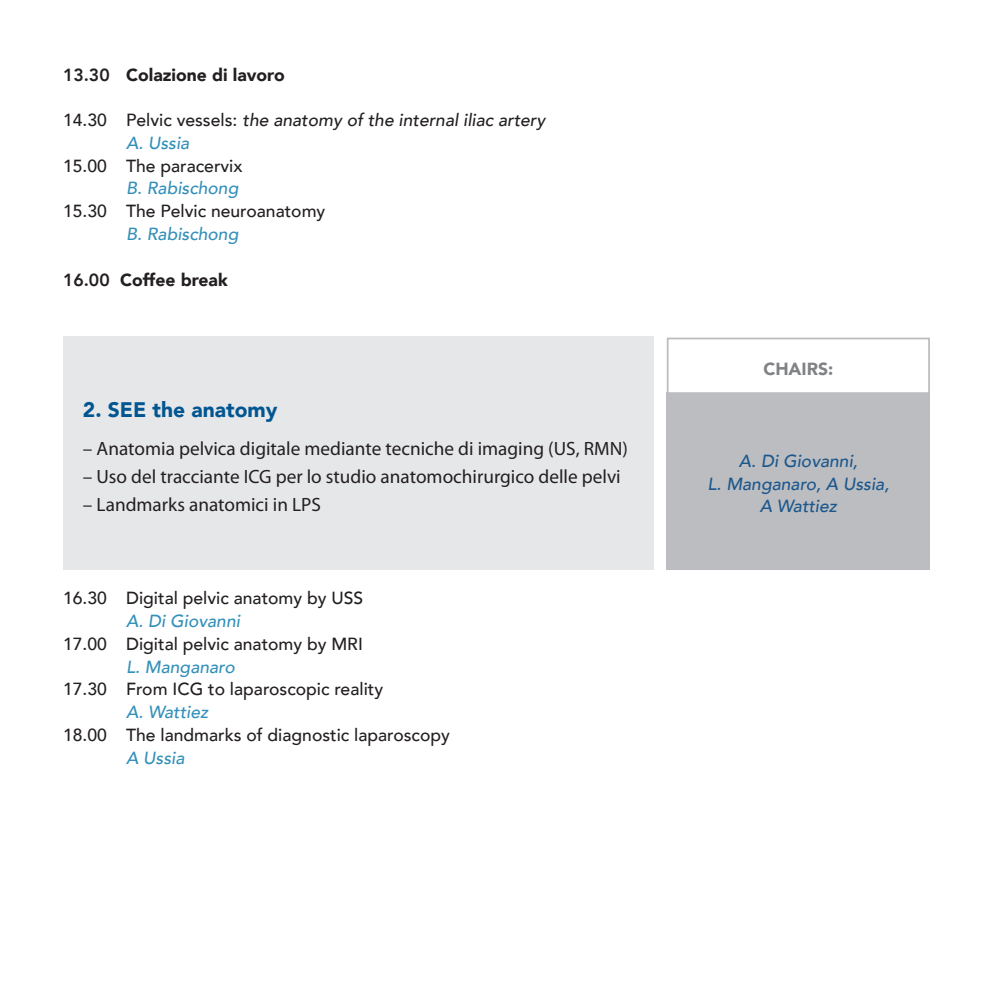
<style>
.page{position:relative;width:993px;height:993px;background:#fff}
.page>*{position:absolute;margin:0;border:0;box-sizing:border-box;transform-origin:0 0}
.t1{font:900 21px "Avenir";color:#015691}
.t2{font:19.25px "Myriad Pro";color:#231f20}
.t3{font:500 17.5px/22.8px "Avenir";color:#231f20}
.t4{font:italic 500 17.5px/22.8px "Avenir";color:#231f20}
.t5{font:italic 500 17.5px "Avenir";color:#3390b9}
.t6{font:italic 500 17.5px/22.8px "Avenir";color:#1b578d;text-align:center}
.t7{font:900 17.5px "Avenir";color:#231f20}
.t8{font:900 17.5px "Avenir";color:#808285}
.s1{font-weight:800}
.s2{font-style:normal}
.s3{color:#3390b9}
.s4{font-style:italic;color:#3390b9}
</style>
<div class="page">
<div style="left:63px;top:336px;width:590px;height:233px;background:#e6e7e9"></div>
<div style="left:666px;top:392px;width:263px;height:177px;background:#bcbdc0"></div>
<div style="left:666px;top:337px;width:263px;height:57px;border:2px solid #bcbdc0"></div>
<p class="t7" style="left:63px;top:59px;width:223px"><span class="s1">13.30</span> Colazione di lavoro</p>
<p class="t4" style="left:126px;top:109px;width:420px;text-indent:-63px"><span class="s2">14.30 Pelvic vessels:</span> the anatomy of the internal iliac artery<br><span class="s3">A. Ussia</span></p>
<p class="t3" style="left:63px;top:153px;width:181px">15.00 The paracervix</p>
<p class="t5" style="left:126px;top:178px;width:114px">B. Rabischong</p>
<p class="t3" style="left:63px;top:199px;width:264px">15.30 The Pelvic neuroanatomy</p>
<p class="t5" style="left:126px;top:223px;width:114px">B. Rabischong</p>
<p class="t7" style="left:63px;top:264px;width:166px"><span class="s1">16.00</span> Coffee break</p>
<p class="t1" style="left:83px;top:391px;width:196px">2. SEE the anatomy</p>
<p class="t2" style="left:83px;top:436px;width:546px">– Anatomia pelvica digitale mediante tecniche di imaging (US, RMN)</p>
<p class="t2" style="left:83px;top:464px;width:539px">– Uso del tracciante ICG per lo studio anatomochirurgico delle pelvi</p>
<p class="t2" style="left:83px;top:492px;width:239px">– Landmarks anatomici in LPS</p>
<p class="t3" style="left:63px;top:585px;width:301px">16.30 Digital pelvic anatomy by USS</p>
<p class="t5" style="left:126px;top:610px;width:115px">A. Di Giovanni</p>
<p class="t3" style="left:126px;top:631px;width:238px;text-indent:-63px">17.00 Digital pelvic anatomy by MRI<br><span class="s4">L. Manganaro</span></p>
<p class="t3" style="left:63px;top:676px;width:321px">17.30 From ICG to laparoscopic reality</p>
<p class="t5" style="left:126px;top:701px;width:84px">A. Wattiez</p>
<p class="t3" style="left:63px;top:722px;width:388px">18.00 The landmarks of diagnostic laparoscopy</p>
<p class="t5" style="left:126px;top:746px;width:60px">A Ussia</p>
<p class="t8" style="left:763px;top:353px;width:71px">CHAIRS:</p>
<p class="t6" style="left:707px;top:449px;width:183px">A. Di Giovanni,<br>L. Manganaro, A Ussia,<br>A Wattiez</p>
</div>
